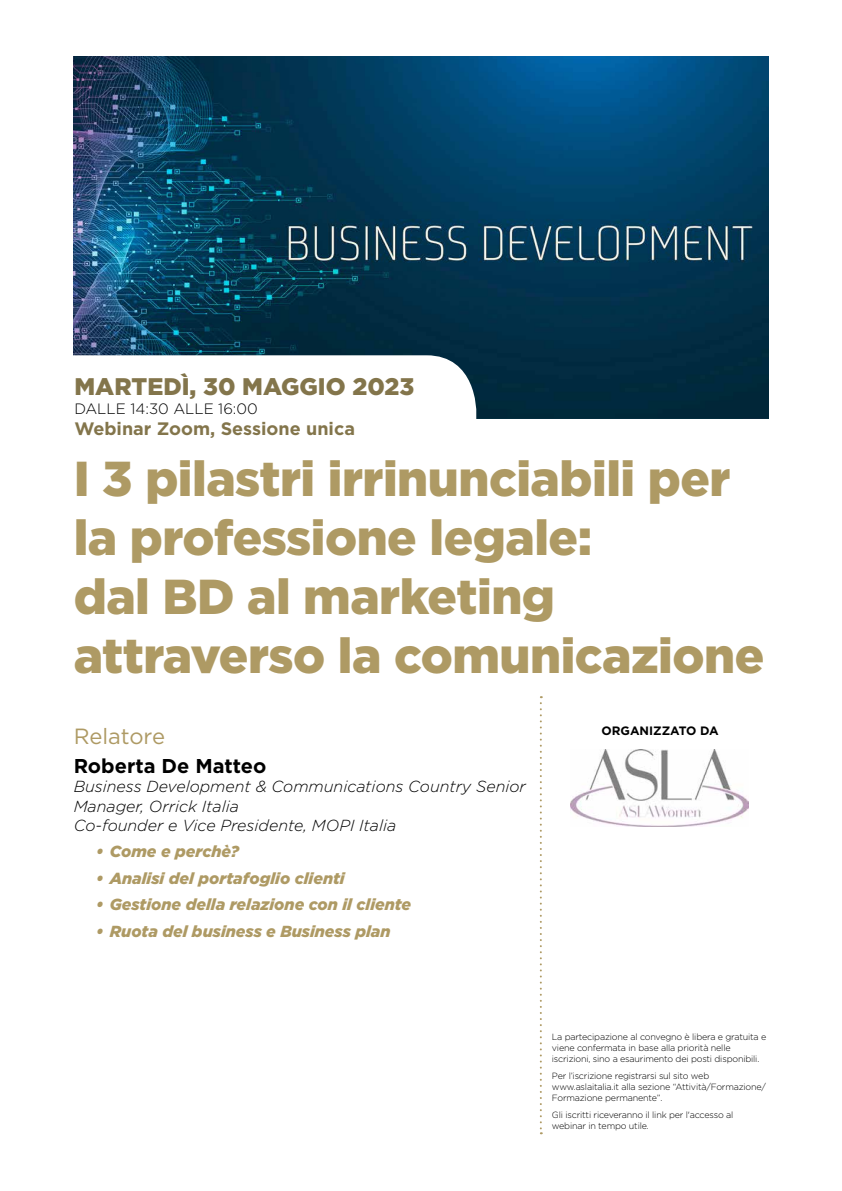
<style>
.page{position:relative;width:842px;height:1191px;background:#fff}
.page>*{position:absolute;margin:0;border:0;box-sizing:border-box;transform-origin:0 0}
.t1{font:900 49px/58.8px "Gotham";letter-spacing:-.01em;color:#ae9a64}
.t2{font:900 24px "Gotham";color:#83754b}
.t3{font:22px "Gotham";letter-spacing:-.005em;color:#ae9a64}
.t4{font:700 20px "Gotham";color:#000}
.t5{font:700 18px "Gotham";color:#83754b}
.t6{font:italic 900 16px "Gotham";color:#ae9a64}
.t7{font:italic 300 16px/19.2px "Gotham";color:#000}
.t8{font:300 15px "Gotham";color:#000}
.t9{font:700 12.1px "Gotham";color:#000}
.t10{font:300 9px/11px "Gotham";letter-spacing:-.02em;color:#000}
</style>
<div class="page">
<img style="left:74px;top:57px;width:694px;height:362px">
<svg style="left:540px;top:696px;width:2px;height:438px"></svg>
<svg style="left:73px;top:355px;width:403px;height:64px"></svg>
<img style="left:570px;top:749px;width:178px;height:77px">
<h2 class="t2" style="left:74px;top:370px;width:342px">MARTEDÌ, 30 MAGGIO 2023</h2>
<h3 class="t8" style="left:74px;top:399px;width:185px">DALLE 14:30 ALLE 16:00</h3>
<h3 class="t5" style="left:74px;top:417px;width:282px">Webinar Zoom, Sessione unica</h3>
<h1 class="t1" style="left:74px;top:449px;width:692px">I 3 pilastri irrinunciabili per la professione legale:<br>dal BD al marketing attraverso la comunicazione</h1>
<h3 class="t3" style="left:74px;top:721px;width:93px">Relatore</h3>
<h3 class="t4" style="left:74px;top:753px;width:194px">Roberta De Matteo</h3>
<h3 class="t7" style="left:74px;top:776px;width:454px">Business Development &amp; Communications Country Senior<br>Manager, Orrick Italia<br>Co-founder e Vice Presidente, MOPI Italia</h3>
<h3 class="t6" style="left:96px;top:840px;width:145px">• Come e perchè?</h3>
<h3 class="t6" style="left:96px;top:867px;width:251px">• Analisi del portafoglio clienti</h3>
<h3 class="t6" style="left:96px;top:893px;width:317px">• Gestione della relazione con il cliente</h3>
<h3 class="t6" style="left:96px;top:920px;width:296px">• Ruota del business e Business plan</h3>
<h3 class="t9" style="left:601px;top:723px;width:119px">ORGANIZZATO DA</h3>
<p class="t10" style="left:552px;top:1031px;width:216px">La partecipazione al convegno è libera e gratuita e viene confermata in base alla priorità nelle iscrizioni, sino a esaurimento dei posti disponibili.</p>
<p class="t10" style="left:552px;top:1070px;width:216px">Per l’iscrizione registrarsi sul sito web www.aslaitalia.it alla sezione “Attività/Formazione/<br>Formazione permanente”.</p>
<p class="t10" style="left:552px;top:1108px;width:183px">Gli iscritti riceveranno il link per l'accesso al webinar in tempo utile.</p>
</div>
